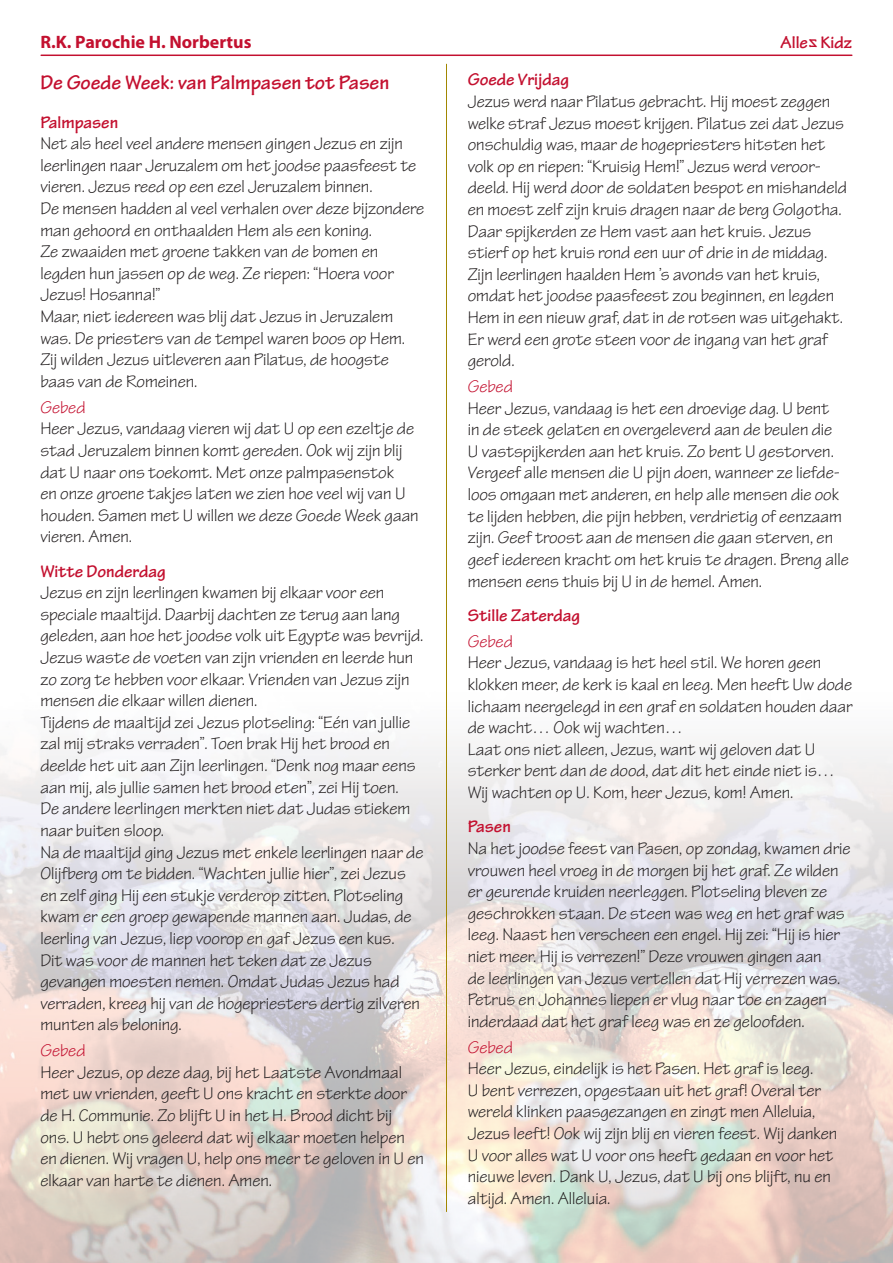
<style>
.page{position:relative;width:893px;height:1263px;background:#fff}
.page>*{position:absolute;margin:0;border:0;box-sizing:border-box;transform-origin:0 0}
.Kids_Kopje{font:700 21px "Tekton Pro";color:#c3102f}
.Kids_Body_tekst{font:18px/21.6px "Tekton Pro";color:#231f20}
.Kids_Kopje_Tussen{font:700 18px "Tekton Pro";color:#c3102f}
.Kids_Kopje_Tussen-2{font:18px "Tekton Pro";letter-spacing:-.005em;color:#c3102f}
.t1{font:700 18px "Myriad Pro";color:#c3102f}
</style>
<div class="page">
<hr style="left:41px;top:55px;width:811px;height:1px;background:#c3102f">
<img style="left:0;top:741px;width:893px;height:522px">
<hr style="left:446px;top:64px;width:1px;height:1147px;background:#a18701">
<p class="t1" style="left:40px;top:30px;width:213px">R.K. Parochie H. Norbertus</p>
<p class="Kids_Kopje_Tussen" style="left:781px;top:31px;width:73px">Alles Kidz</p>
<p class="Kids_Kopje_Tussen" style="left:468px;top:69px;width:103px">Goede Vrijdag</p>
<p class="Kids_Body_tekst" style="left:468px;top:91px;width:381px">Jezus werd naar Pilatus gebracht. Hij moest zeggen welke straf Jezus moest krijgen. Pilatus zei dat Jezus onschuldig was, maar de hogepriesters hitsten het volk op en riepen: “Kruisig Hem!” Jezus werd veroor&shy;deeld. Hij werd door de soldaten bespot en mishandeld en moest zelf zijn kruis dragen naar de berg Golgotha.<br>Daar spijkerden ze Hem vast aan het kruis. Jezus stierf op het kruis rond een uur of drie in de middag.</p>
<p class="Kids_Body_tekst" style="left:468px;top:264px;width:377px">Zijn leerlingen haalden Hem ’s avonds van het kruis, omdat het joodse paasfeest zou beginnen, en legden Hem in een nieuw graf, dat in de rotsen was uitgehakt.<br>Er werd een grote steen voor de ingang van het graf gerold.</p>
<p class="Kids_Kopje_Tussen-2" style="left:468px;top:376px;width:47px">Gebed</p>
<p class="Kids_Body_tekst" style="left:468px;top:398px;width:383px">Heer Jezus, vandaag is het een droevige dag. U bent<br>in de steek gelaten en overgeleverd aan de beulen die<br>U vastspijkerden aan het kruis. Zo bent U gestorven.<br>Vergeef alle mensen die U pijn doen, wanneer ze liefde&shy;loos omgaan met anderen, en help alle mensen die ook te lijden hebben, die pijn hebben, verdrietig of eenzaam zijn. Geef troost aan de mensen die gaan sterven, en geef iedereen kracht om het kruis te dragen. Breng alle mensen eens thuis bij U in de hemel. Amen.</p>
<p class="Kids_Kopje_Tussen" style="left:468px;top:605px;width:114px">Stille Zaterdag</p>
<p class="Kids_Kopje_Tussen-2" style="left:468px;top:631px;width:47px">Gebed</p>
<p class="Kids_Body_tekst" style="left:468px;top:652px;width:386px">Heer Jezus, vandaag is het heel stil. We horen geen klokken meer, de kerk is kaal en leeg. Men heeft Uw dode lichaam neergelegd in een graf en soldaten houden daar de wacht… Ook wij wachten…</p>
<p class="Kids_Body_tekst" style="left:468px;top:739px;width:369px">Laat ons niet alleen, Jezus, want wij geloven dat U sterker bent dan de dood, dat dit het einde niet is…</p>
<p class="Kids_Body_tekst" style="left:468px;top:782px;width:327px">Wij wachten op U. Kom, heer Jezus, kom! Amen.</p>
<p class="Kids_Kopje_Tussen" style="left:468px;top:816px;width:45px">Pasen</p>
<p class="Kids_Body_tekst" style="left:468px;top:838px;width:384px">Na het joodse feest van Pasen, op zondag, kwamen drie vrouwen heel vroeg in de morgen bij het graf. Ze wilden er geurende kruiden neerleggen. Plotseling bleven ze geschrokken staan. De steen was weg en het graf was leeg. Naast hen verscheen een engel. Hij zei: “Hij is hier niet meer. Hij is verrezen!” Deze vrouwen gingen aan<br>de leerlingen van Jezus vertellen dat Hij verrezen was.<br>Petrus en Johannes liepen er vlug naar toe en zagen inderdaad dat het graf leeg was en ze geloofden.</p>
<p class="Kids_Kopje_Tussen-2" style="left:468px;top:1037px;width:47px">Gebed</p>
<p class="Kids_Body_tekst" style="left:468px;top:1058px;width:371px">Heer Jezus, eindelijk is het Pasen. Het graf is leeg.<br>U bent verrezen, opgestaan uit het graf! Overal ter wereld klinken paasgezangen en zingt men Alleluia, Jezus leeft! Ook wij zijn blij en vieren feest. Wij danken U voor alles wat U voor ons heeft gedaan en voor het nieuwe leven. Dank U, Jezus, dat U bij ons blijft, nu en altijd. Amen. Alleluia.</p>
<p class="Kids_Kopje" style="left:40px;top:70px;width:350px">De Goede Week: van Palmpasen tot Pasen</p>
<p class="Kids_Kopje_Tussen" style="left:40px;top:111px;width:79px">Palmpasen</p>
<p class="Kids_Body_tekst" style="left:40px;top:133px;width:385px">Net als heel veel andere mensen gingen Jezus en zijn leerlingen naar Jeruzalem om het joodse paasfeest te vieren. Jezus reed op een ezel Jeruzalem binnen.<br>De mensen hadden al veel verhalen over deze bijzondere man gehoord en onthaalden Hem als een koning.<br>Ze zwaaiden met groene takken van de bomen en legden hun jassen op de weg. Ze riepen: “Hoera voor Jezus! Hosanna!”</p>
<p class="Kids_Body_tekst" style="left:40px;top:306px;width:366px">Maar, niet iedereen was blij dat Jezus in Jeruzalem was. De priesters van de tempel waren boos op Hem.<br>Zij wilden Jezus uitleveren aan Pilatus, de hoogste baas van de Romeinen.</p>
<p class="Kids_Kopje_Tussen-2" style="left:40px;top:397px;width:47px">Gebed</p>
<p class="Kids_Body_tekst" style="left:40px;top:418px;width:380px">Heer Jezus, vandaag vieren wij dat U op een ezeltje de stad Jeruzalem binnen komt gereden. Ook wij zijn blij dat U naar ons toekomt. Met onze palmpasenstok<br>en onze groene takjes laten we zien hoe veel wij van U houden. Samen met U willen we deze Goede Week gaan vieren. Amen.</p>
<p class="Kids_Kopje_Tussen" style="left:40px;top:560px;width:127px">Witte Donderdag</p>
<p class="Kids_Body_tekst" style="left:40px;top:582px;width:385px">Jezus en zijn leerlingen kwamen bij elkaar voor een speciale maaltijd. Daarbij dachten ze terug aan lang geleden, aan hoe het joodse volk uit Egypte was bevrijd.<br>Jezus waste de voeten van zijn vrienden en leerde hun zo zorg te hebben voor elkaar. Vrienden van Jezus zijn mensen die elkaar willen dienen.</p>
<p class="Kids_Body_tekst" style="left:40px;top:712px;width:377px">Tijdens de maaltijd zei Jezus plotseling: “Eén van jullie zal mij straks verraden”. Toen brak Hij het brood en deelde het uit aan Zijn leerlingen. “Denk nog maar eens aan mij, als jullie samen het brood eten”, zei Hij toen.<br>De andere leerlingen merkten niet dat Judas stiekem naar buiten sloop.</p>
<p class="Kids_Body_tekst" style="left:40px;top:841px;width:385px">Na de maaltijd ging Jezus met enkele leerlingen naar de Olijfberg om te bidden. “Wachten jullie hier”, zei Jezus en zelf ging Hij een stukje verderop zitten. Plotseling kwam er een groep gewapende mannen aan. Judas, de leerling van Jezus, liep voorop en gaf Jezus een kus.<br>Dit was voor de mannen het teken dat ze Jezus gevangen moesten nemen. Omdat Judas Jezus had verraden, kreeg hij van de hogepriesters dertig zilveren munten als beloning.</p>
<p class="Kids_Kopje_Tussen-2" style="left:40px;top:1040px;width:47px">Gebed</p>
<p class="Kids_Body_tekst" style="left:40px;top:1062px;width:385px">Heer Jezus, op deze dag, bij het Laatste Avondmaal met uw vrienden, geeft U ons kracht en sterkte door de H. Communie. Zo blijft U in het H. Brood dicht bij ons. U hebt ons geleerd dat wij elkaar moeten helpen en dienen. Wij vragen U, help ons meer te geloven in U en elkaar van harte te dienen. Amen.</p>
</div>
